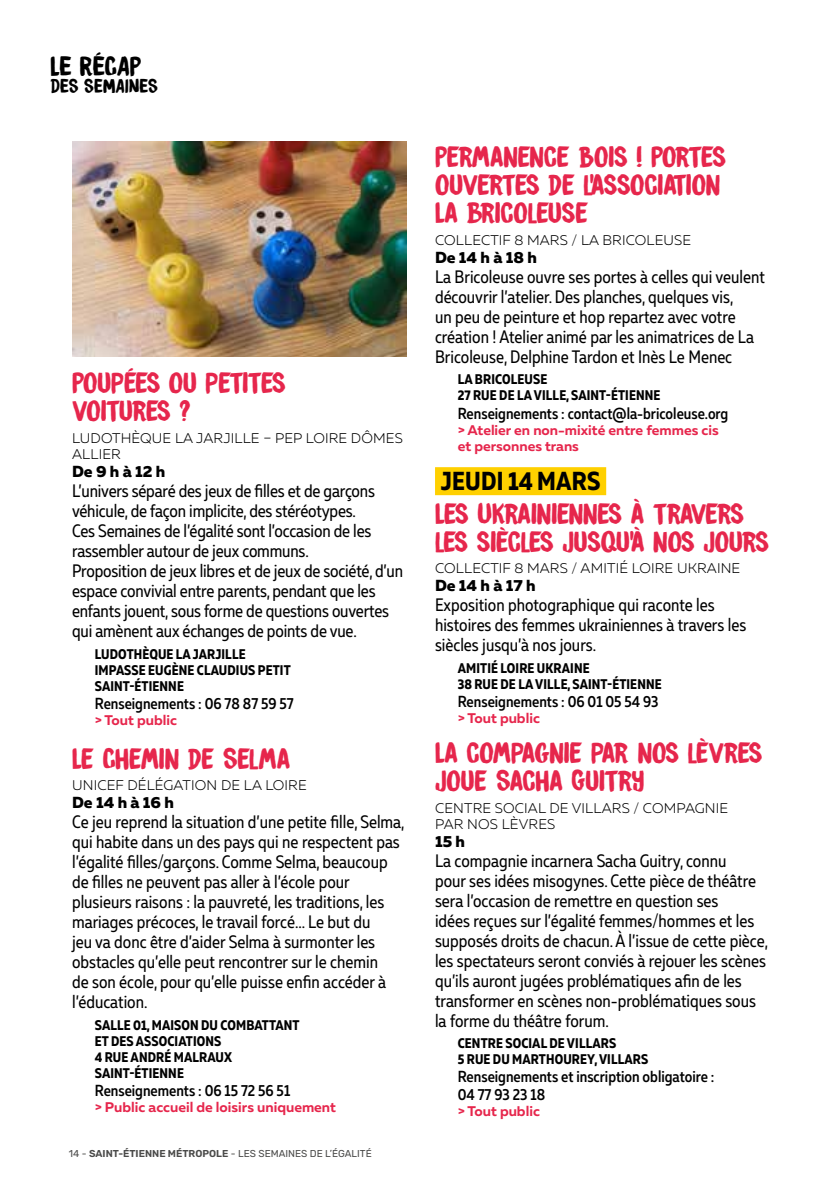
<style>
.page{position:relative;width:840px;height:1191px;background:#fff}
.page>*{position:absolute;margin:0;border:0;box-sizing:border-box;transform-origin:0 0}
.t1{font:26px/28px "DK Brush Crush";letter-spacing:-.03em;color:#e6264c}
.t2{font:26px/28px "DK Brush Crush";letter-spacing:-.05em;color:#e6264c}
.t3{font:26px "DK Brush Crush";color:#e6264c}
.t4{font:700 26px "Muller Narrow";letter-spacing:.01em;color:#000}
.t5{font:24.4px "DK Brush Crush";letter-spacing:-.01em;color:#000}
.t6{font:18px/20px "Muller Narrow";color:#000}
.t7{font:17.4px "DK Brush Crush";letter-spacing:.01em;color:#000}
.t8{font:500 16px/18px "Muller Narrow";color:#000}
.t9{font:800 16px "Muller";color:#000}
.t10{font:700 14px/16px "Muller Narrow";letter-spacing:.01em;color:#000}
.t11{font:300 14px/16px "Muller";letter-spacing:.01em;color:#000}
.t12{font:700 14px/16px "Muller";color:#e6264c}
.t13{font:10px "Rubik";color:#4a4a49}
.s1{font-weight:600}
</style>
<div class="page">
<div style="left:435px;top:467px;width:171px;height:28px;background:#ffd000"></div>
<img style="left:73px;top:142px;width:333px;height:214px">
<h2 class="t5" style="left:50px;top:49px;width:93px">LE RÉCAP</h2>
<p class="t7" style="left:50px;top:73px;width:109px">DES SEMAINES</p>
<h1 class="t2" style="left:72px;top:368px;width:215px">POUPÉES OU PETITES<br>VOITURES ?</h1>
<p class="t11" style="left:72px;top:430px;width:332px">LUDOTHÈQUE LA JARJILLE – PEP LOIRE DÔMES<br>ALLIER</p>
<p class="t9" style="left:72px;top:461px;width:95px">De 9 h à 12 h</p>
<p class="t6" style="left:72px;top:480px;width:332px">L’univers séparé des jeux de filles et de garçons véhicule, de façon implicite, des stéréotypes.<br>Ces Semaines de l’égalité sont l’occasion de les rassembler autour de jeux communs.<br>Proposition de jeux libres et de jeux de société, d’un espace convivial entre parents, pendant que les enfants jouent, sous forme de questions ouvertes qui amènent aux échanges de points de vue.</p>
<p class="t10" style="left:95px;top:646px;width:197px">LUDOTHÈQUE LA JARJILLE<br>IMPASSE EUGÈNE CLAUDIUS PETIT<br>SAINT-ÉTIENNE</p>
<p class="t8" style="left:95px;top:694px;width:200px">Renseignements : 06 78 87 59 57</p>
<p class="t12" style="left:95px;top:711px;width:84px">&gt; Tout public</p>
<h1 class="t3" style="left:72px;top:739px;width:219px">LE CHEMIN DE SELMA</h1>
<p class="t11" style="left:72px;top:777px;width:236px">UNICEF DÉLÉGATION DE LA LOIRE</p>
<p class="t9" style="left:72px;top:792px;width:103px">De 14 h à 16 h</p>
<p class="t6" style="left:72px;top:812px;width:334px">Ce jeu reprend la situation d’une petite fille, Selma, qui habite dans un des pays qui ne respectent pas l’égalité filles/garçons. Comme Selma, beaucoup de filles ne peuvent pas aller à l’école pour plusieurs raisons : la pauvreté, les traditions, les mariages précoces, le travail forcé... Le but du<br>jeu va donc être d’aider Selma à surmonter les obstacles qu’elle peut rencontrer sur le chemin<br>de son école, pour qu’elle puisse enfin accéder à l’éducation.</p>
<p class="t10" style="left:95px;top:1017px;width:206px">SALLE 01, MAISON DU COMBATTANT<br>ET DES ASSOCIATIONS<br>4 RUE ANDRÉ MALRAUX<br>SAINT-ÉTIENNE</p>
<p class="t8" style="left:95px;top:1081px;width:197px">Renseignements : 06 15 72 56 51</p>
<p class="t12" style="left:95px;top:1099px;width:242px">&gt; Public accueil de loisirs uniquement</p>
<p class="t13" style="left:69px;top:1147px;width:304px">14 - <span class="s1">SAINT-ÉTIENNE MÉTROPOLE</span> - LES SEMAINES DE L’ÉGALITÉ</p>
<h1 class="t1" style="left:435px;top:142px;width:292px">PERMANENCE BOIS ! PORTES<br>OUVERTES DE L’ASSOCIATION<br>LA BRICOLEUSE</h1>
<p class="t11" style="left:435px;top:232px;width:257px">COLLECTIF 8 MARS / LA BRICOLEUSE</p>
<p class="t9" style="left:435px;top:247px;width:103px">De 14 h à 18 h</p>
<p class="t6" style="left:435px;top:266px;width:331px">La Bricoleuse ouvre ses portes à celles qui veulent découvrir l’atelier. Des planches, quelques vis,<br>un peu de peinture et hop repartez avec votre création ! Atelier animé par les animatrices de La Bricoleuse, Delphine Tardon et Inès Le Menec</p>
<p class="t10" style="left:457px;top:372px;width:204px">LA BRICOLEUSE<br>27 RUE DE LA VILLE, SAINT-ÉTIENNE</p>
<p class="t8" style="left:457px;top:404px;width:272px">Renseignements : contact@la-bricoleuse.org</p>
<p class="t12" style="left:457px;top:421px;width:262px">&gt; Atelier en non-mixité entre femmes cis et personnes trans</p>
<h1 class="t4" style="left:440px;top:464px;width:161px">JEUDI 14 MARS</h1>
<h1 class="t1" style="left:435px;top:498px;width:335px">LES UKRAINIENNES À TRAVERS<br>LES SIÈCLES JUSQU’À NOS JOURS</h1>
<p class="t11" style="left:435px;top:560px;width:306px">COLLECTIF 8 MARS / AMITIÉ LOIRE UKRAINE</p>
<p class="t9" style="left:435px;top:575px;width:102px">De 14 h à 17 h</p>
<p class="t6" style="left:435px;top:595px;width:312px">Exposition photographique qui raconte les histoires des femmes ukrainiennes à travers les siècles jusqu’à nos jours.</p>
<p class="t10" style="left:457px;top:660px;width:205px">AMITIÉ LOIRE UKRAINE<br>38 RUE DE LA VILLE, SAINT-ÉTIENNE</p>
<p class="t8" style="left:457px;top:692px;width:202px">Renseignements : 06 01 05 54 93</p>
<p class="t12" style="left:457px;top:710px;width:84px">&gt; Tout public</p>
<h1 class="t1" style="left:435px;top:737px;width:329px">LA COMPAGNIE PAR NOS LÈVRES<br>JOUE SACHA GUITRY</h1>
<p class="t11" style="left:435px;top:799px;width:294px">CENTRE SOCIAL DE VILLARS / COMPAGNIE<br>PAR NOS LÈVRES</p>
<p class="t9" style="left:435px;top:831px;width:32px">15 h</p>
<p class="t6" style="left:435px;top:850px;width:334px">La compagnie incarnera Sacha Guitry, connu<br>pour ses idées misogynes. Cette pièce de théâtre sera l’occasion de remettre en question ses<br>idées reçues sur l’égalité femmes/hommes et les supposés droits de chacun. À l’issue de cette pièce, les spectateurs seront conviés à rejouer les scènes qu’ils auront jugées problématiques afin de les transformer en scènes non-problématiques sous la forme du théâtre forum.</p>
<p class="t10" style="left:457px;top:1035px;width:192px">CENTRE SOCIAL DE VILLARS<br>5 RUE DU MARTHOUREY, VILLARS</p>
<p class="t8" style="left:457px;top:1067px;width:258px">Renseignements et inscription obligatoire :<br>04 77 93 23 18</p>
<p class="t12" style="left:457px;top:1103px;width:84px">&gt; Tout public</p>
</div>
